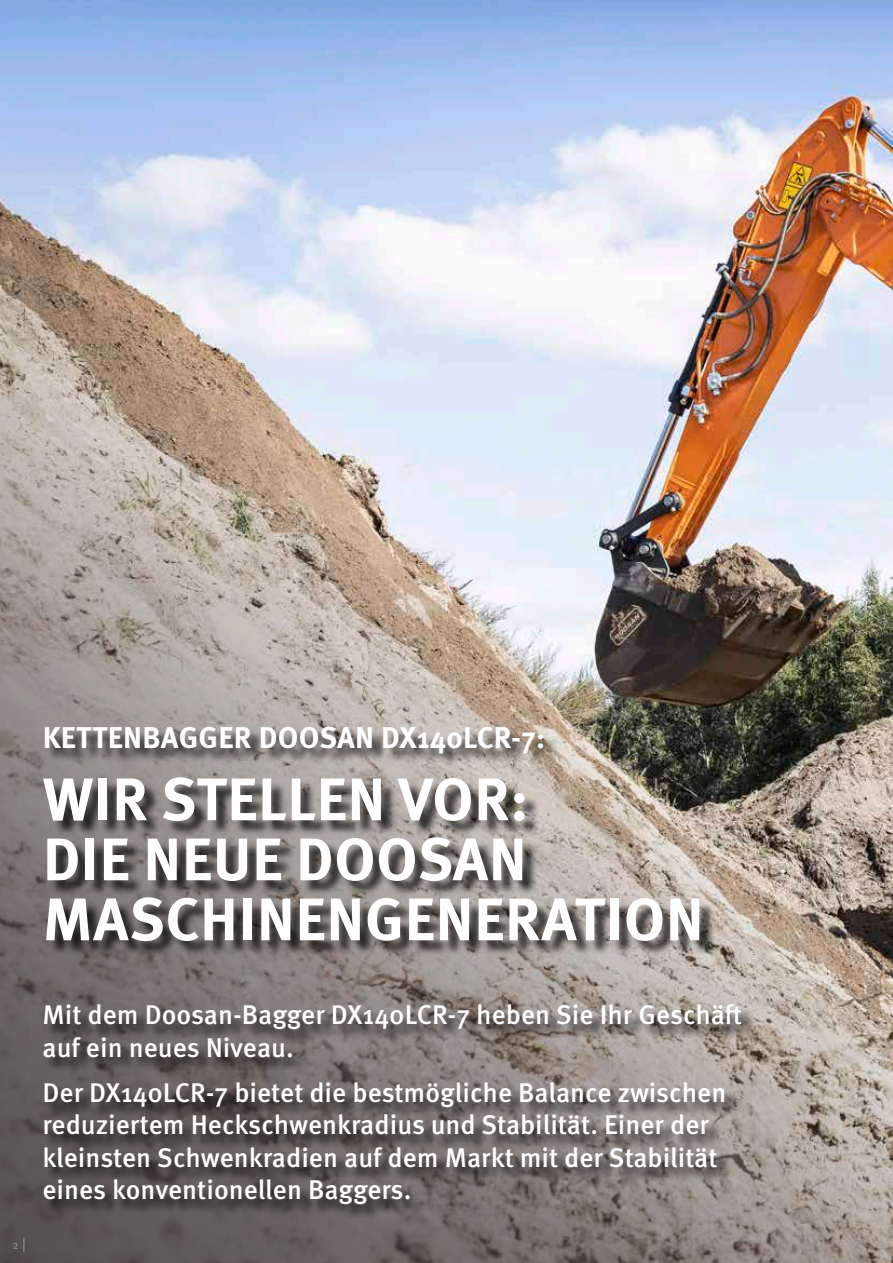
<style>
.page{position:relative;width:893px;height:1263px;background:#fff}
.page>*{position:absolute;margin:0;border:0;box-sizing:border-box;transform-origin:0 0}
.t1{font:700 60px/60px "Meta Pro";letter-spacing:.01em;color:#fff}
.t2{font:700 30px "Meta Pro";letter-spacing:.01em;color:#fff}
.t3{font:500 27px/32.4px "Meta Pro";color:#fff}
.t4{font:12px "Meta Pro Norm";color:#979296}
.s1{font-size:15px}
</style>
<div class="page">
<img style="left:0;top:0;width:893px;height:186px">
<img style="left:0;top:186px;width:893px;height:1077px">
<div style="left:46px;top:728px;width:669px;height:229px;background:#000;opacity:.75"></div>
<div style="left:45px;top:1007px;width:712px;height:213px;background:#000;opacity:.75"></div>
<p class="t2" style="left:43px;top:714px;width:504px">KETTENBAGGER DOOSAN DX140LCR-7:</p>
<h1 class="t1" style="left:43px;top:766px;width:662px">WIR STELLEN VOR:<br>DIE NEUE DOOSAN<br>MASCHINENGENERATION</h1>
<p class="t4" style="left:12px;top:1235px;width:15px">2 <span class="s1">|</span></p>
<p class="t3" style="left:43px;top:997px;width:701px">Mit dem Doosan-Bagger DX140LCR-7 heben Sie Ihr Geschäft auf ein neues Niveau.</p>
<p class="t3" style="left:43px;top:1075px;width:685px">Der DX140LCR-7 bietet die bestmögliche Balance zwischen reduziertem Heckschwenkradius und Stabilität. Einer der kleinsten Schwenkradien auf dem Markt mit der Stabilität eines konventionellen Baggers.</p>
</div>
